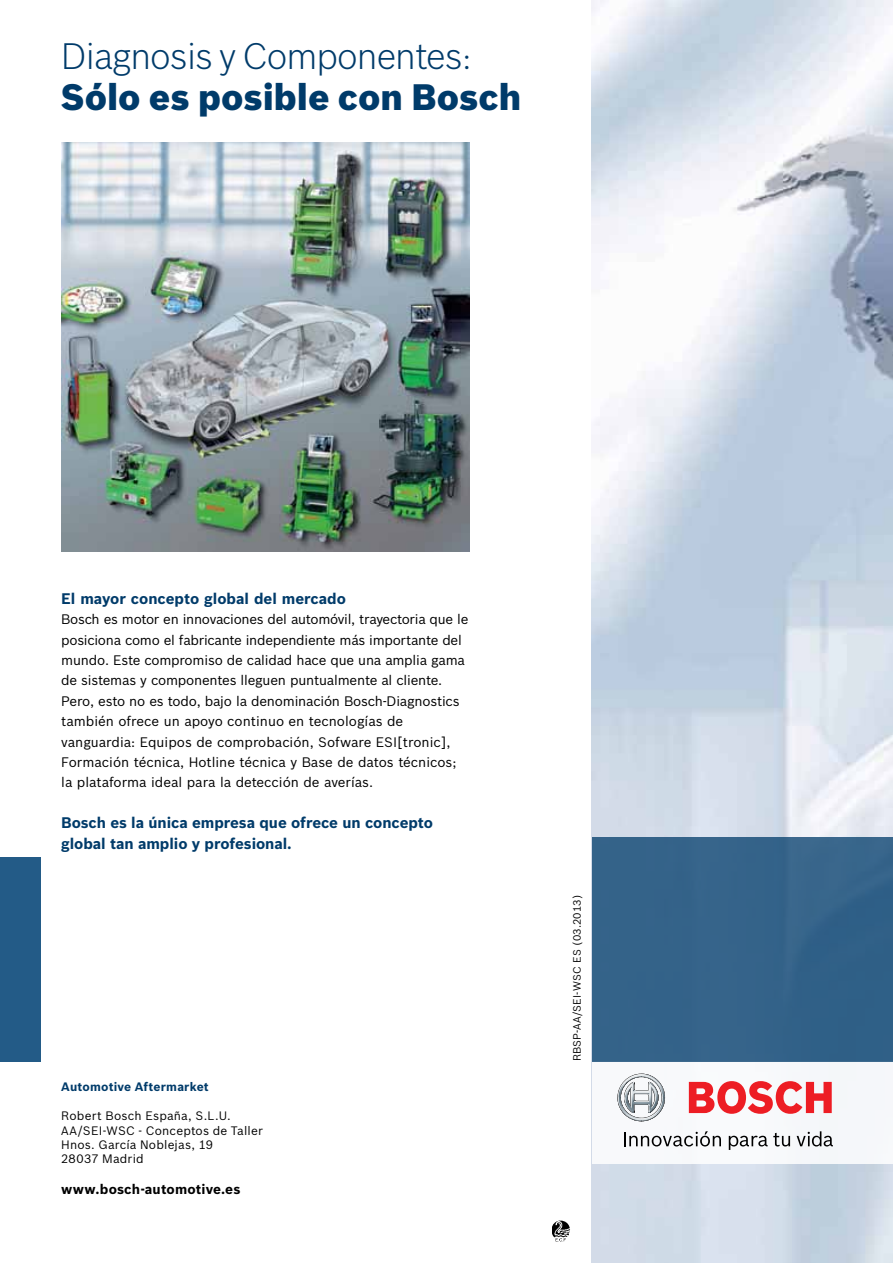
<style>
.page{position:relative;width:893px;height:1263px;background:#fff}
.page>*{position:absolute;margin:0;border:0;box-sizing:border-box;transform-origin:0 0}
.t1{font:300 36px "Bosch Sans";letter-spacing:-.025em;color:#003b6a}
.t2{font:900 36px "Bosch Sans";color:#003b6a}
.t3{font:700 15px/20.4px "Bosch Sans";letter-spacing:-.005em;color:#003b6a}
.t4{font:13.5px/20.4px "Bosch Sans";letter-spacing:-.015em;color:#000}
.t5{font:700 13.5px "Bosch Sans";letter-spacing:.01em;color:#000}
.t6{font:12px/14.4px "Bosch Sans";letter-spacing:.015em;color:#000}
.t7{font:700 12px "Bosch Sans";letter-spacing:.015em;color:#003b6a}
.t8{font:10.5px "Bosch Sans";letter-spacing:.01em;color:#000}
</style>
<div class="page">
<img style="left:61px;top:143px;width:408px;height:408px">
<img style="left:592px;top:0;width:301px;height:1263px">
<div style="left:592px;top:1061px;width:301px;height:102px;background:#f7f9fb"></div>
<div style="left:0;top:857px;width:41px;height:204px;background:#235b87"></div>
<div style="left:592px;top:837px;width:301px;height:224px;background:#346389"></div>
<svg style="left:617px;top:1074px;width:48px;height:47px"></svg>
<svg style="left:689px;top:1081px;width:143px;height:33px"></svg>
<svg style="left:624px;top:1131px;width:97px;height:15px"></svg>
<svg style="left:729px;top:1133px;width:61px;height:17px"></svg>
<svg style="left:797px;top:1131px;width:36px;height:15px"></svg>
<img style="left:552px;top:1220px;width:18px;height:21px">
<h1 class="t1" style="left:61px;top:34px;width:412px">Diagnosis y Componentes:</h1>
<h1 class="t2" style="left:61px;top:74px;width:461px">Sólo es posible con Bosch</h1>
<p class="t3" style="left:61px;top:588px;width:286px">El mayor concepto global del mercado</p>
<p class="t4" style="left:61px;top:609px;width:409px">Bosch es motor en innovaciones del automóvil, trayectoria que le posiciona como el fabricante independiente más importante del mundo. Este compromiso de calidad hace que una amplia gama de sistemas y componentes lleguen puntualmente al cliente.<br>Pero, esto no es todo, bajo la denominación Bosch-Diagnostics también ofrece un apoyo continuo en tecnologías de vanguardia: Equipos de comprobación, Sofware ESI[tronic], Formación técnica, Hotline técnica y Base de datos técnicos; la plataforma ideal para la detección de averías.</p>
<p class="t3" style="left:61px;top:813px;width:373px">Bosch es la única empresa que ofrece un concepto global tan amplio y profesional.</p>
<p class="t7" style="left:61px;top:1079px;width:149px">Automotive Aftermarket</p>
<p class="t6" style="left:61px;top:1108px;width:203px">Robert Bosch España, S.L.U.<br>AA/SEI-WSC - Conceptos de Taller<br>Hnos. García Noblejas, 19<br>28037 Madrid</p>
<p class="t5" style="left:61px;top:1181px;width:181px">www.bosch-automotive.es</p>
<p class="t8" style="left:570px;top:1061px;width:168px;rotate:-90deg">RBSP-AA/SEI-WSC ES (03.2013)</p>
</div>
